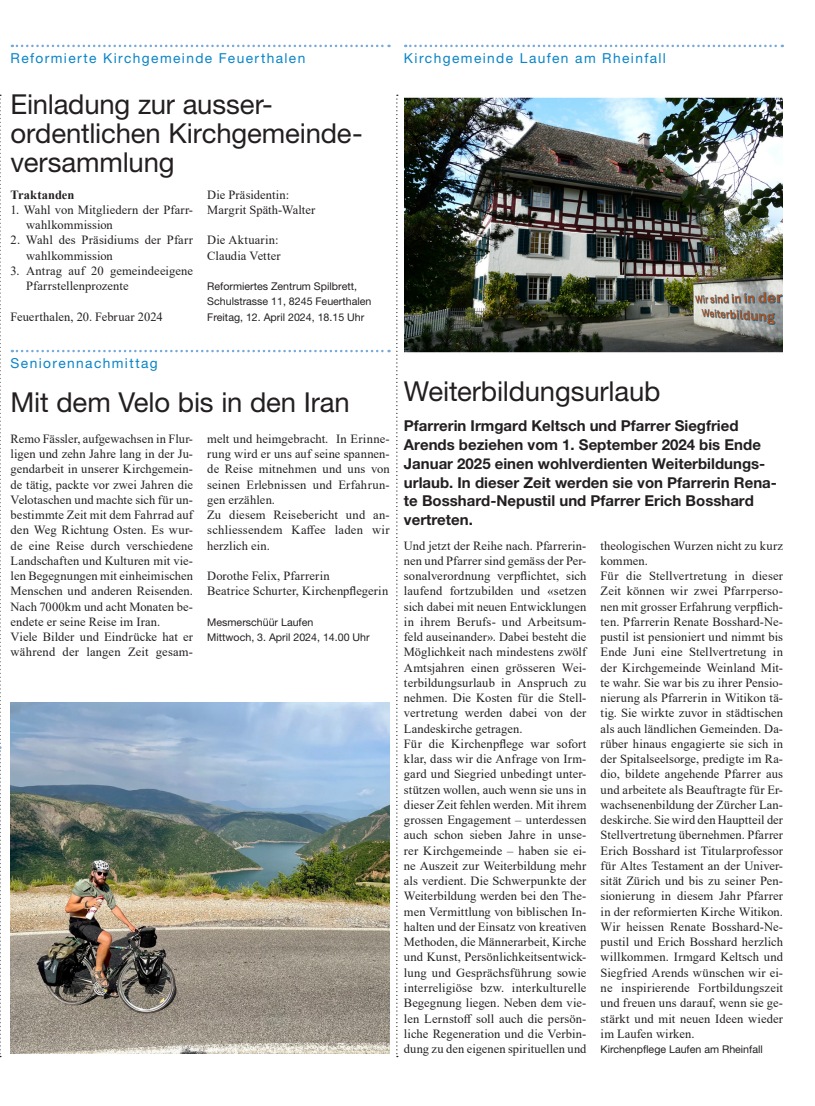
<style>
.page{position:relative;width:815px;height:1106px;background:#fff}
.page>*{position:absolute;margin:0;border:0;box-sizing:border-box;transform-origin:0 0}
._03_Titel_22pt{font:27.5px/28.8px "Helvetica Neue LT Pro";letter-spacing:-.005em;color:#231f20}
._01_Lead{font:700 15px/18.8px "Helvetica Neue LT Pro";color:#231f20}
._06_Rubriktitel{font:13.75px "Helvetica Neue LT Pro";letter-spacing:.1em;color:#0984c7}
._00_Fliesstext{font:12.5px/15.2px "Times New Roman";letter-spacing:.01em;color:#231f20;text-align:justify}
._00_Fliesstext-2{font:700 12.5px "Times New Roman";letter-spacing:.005em;color:#231f20}
._02_Schlusszeilen{font:10.62px/15.2px "Helvetica Neue LT Pro";color:#231f20}
</style>
<div class="page">
<svg style="left:0;top:95px;width:1px;height:962px"></svg>
<svg style="left:12px;top:45px;width:378px;height:2px"></svg>
<svg style="left:12px;top:350px;width:378px;height:2px"></svg>
<svg style="left:396px;top:95px;width:2px;height:962px"></svg>
<img style="left:11px;top:702px;width:379px;height:351px">
<svg style="left:405px;top:45px;width:378px;height:2px"></svg>
<img style="left:404px;top:97px;width:379px;height:256px">
<p class="_06_Rubriktitel" style="left:11px;top:49px;width:296px">Reformierte Kirchgemeinde Feuerthalen</p>
<p class="_03_Titel_22pt" style="left:11px;top:90px;width:264px">Einladung zur ausser-</p>
<p class="_03_Titel_22pt" style="left:11px;top:118px;width:354px">ordentlichen Kirchgemeinde&shy;versammlung</p>
<p class="_00_Fliesstext-2" style="left:11px;top:185px;width:65px">Traktanden</p>
<p class="_00_Fliesstext" style="left:26px;top:202px;width:168px;text-indent:-16px">1. Wahl von Mitgliedern der Pfarr&shy;wahlkommission</p>
<p class="_00_Fliesstext" style="left:26px;top:232px;width:168px;text-indent:-16px">2. Wahl des Präsidiums der Pfarr wahlkommission</p>
<p class="_00_Fliesstext" style="left:26px;top:263px;width:168px;text-indent:-16px">3. Antrag auf 20 gemeindeeigene<br>Pfarrstellenprozente</p>
<p class="_00_Fliesstext" style="left:11px;top:308px;width:154px">Feuerthalen, 20. Februar 2024</p>
<p class="_06_Rubriktitel" style="left:11px;top:354px;width:149px">Seniorennachmittag</p>
<p class="_00_Fliesstext" style="left:207px;top:186px;width:83px">Die Präsidentin:</p>
<p class="_00_Fliesstext" style="left:207px;top:202px;width:110px">Margrit Späth-Walter</p>
<p class="_00_Fliesstext" style="left:207px;top:232px;width:73px">Die Aktuarin:</p>
<p class="_00_Fliesstext" style="left:207px;top:247px;width:75px">Claudia Vetter</p>
<p class="_02_Schlusszeilen" style="left:207px;top:279px;width:166px">Reformiertes Zentrum Spilbrett,<br>Schulstrasse 11, 8245 Feuerthalen</p>
<p class="_02_Schlusszeilen" style="left:207px;top:309px;width:159px">Freitag, 12. April 2024, 18.15 Uhr</p>
<p class="_03_Titel_22pt" style="left:11px;top:387px;width:341px">Mit dem Velo bis in den Iran</p>
<p class="_00_Fliesstext" style="left:11px;top:430px;width:184px">Remo Fässler, aufgewachsen in Flur&shy;ligen und zehn Jahre lang in der Ju&shy;gendarbeit in unserer Kirchgemein&shy;de tätig, packte vor zwei Jahren die Velotaschen und machte sich für un&shy;bestimmte Zeit mit dem Fahrrad auf den Weg Richtung Osten. Es wur&shy;de eine Reise durch verschiedene Landschaften und Kulturen mit vie&shy;len Begegnungen mit einheimischen Menschen und anderen Reisenden.<br>Nach 7000km und acht Monaten be&shy;endete er seine Reise im Iran.</p>
<p class="_00_Fliesstext" style="left:11px;top:629px;width:184px">Viele Bilder und Eindrücke hat er während der langen Zeit gesam-</p>
<p class="_00_Fliesstext" style="left:207px;top:430px;width:184px">melt und heimgebracht. In Erinne&shy;rung wird er uns auf seine spannen&shy;de Reise mitnehmen und uns von seinen Erlebnissen und Erfahrun&shy;gen erzählen.</p>
<p class="_00_Fliesstext" style="left:207px;top:507px;width:184px">Zu diesem Reisebericht und an&shy;schliessendem Kaffee laden wir herzlich ein.</p>
<p class="_00_Fliesstext" style="left:207px;top:568px;width:124px">Dorothe Felix, Pfarrerin</p>
<p class="_00_Fliesstext" style="left:207px;top:583px;width:182px">Beatrice Schurter, Kirchenpflegerin</p>
<p class="_02_Schlusszeilen" style="left:207px;top:614px;width:108px">Mesmerschüür Laufen</p>
<p class="_02_Schlusszeilen" style="left:207px;top:629px;width:164px">Mittwoch, 3. April 2024, 14.00 Uhr</p>
<p class="_06_Rubriktitel" style="left:404px;top:49px;width:264px">Kirchgemeinde Laufen am Rheinfall</p>
<p class="_03_Titel_22pt" style="left:404px;top:377px;width:258px">Weiterbildungsurlaub</p>
<p class="_01_Lead" style="left:404px;top:416px;width:374px">Pfarrerin Irmgard Keltsch und Pfarrer Siegfried Arends beziehen vom 1. September 2024 bis Ende Januar 2025 einen wohlverdienten Weiterbildungs&shy;urlaub. In dieser Zeit werden sie von Pfarrerin Rena&shy;te Bosshard-Nepustil und Pfarrer Erich Bosshard vertreten.</p>
<p class="_00_Fliesstext" style="left:404px;top:537px;width:184px">Und jetzt der Reihe nach. Pfarrerin&shy;nen und Pfarrer sind gemäss der Per&shy;sonalverordnung verpflichtet, sich laufend fortzubilden und «setzen sich dabei mit neuen Entwicklungen in ihrem Berufs- und Arbeitsum&shy;feld auseinander». Dabei besteht die Möglichkeit nach mindestens zwölf Amtsjahren einen grösseren Wei&shy;terbildungsurlaub in Anspruch zu nehmen. Die Kosten für die Stell&shy;vertretung werden dabei von der Landeskirche getragen.</p>
<p class="_00_Fliesstext" style="left:404px;top:735px;width:184px">Für die Kirchenpflege war sofort klar, dass wir die Anfrage von Irm&shy;gard und Siegried unbedingt unter&shy;stützen wollen, auch wenn sie uns in dieser Zeit fehlen werden. Mit ihrem grossen Engagement – unterdessen auch schon sieben Jahre in unse&shy;rer Kirchgemeinde – haben sie ei&shy;ne Auszeit zur Weiterbildung mehr als verdient. Die Schwerpunkte der Weiterbildung werden bei den The&shy;men Vermittlung von biblischen In&shy;halten und der Einsatz von kreativen Methoden, die Männerarbeit, Kirche und Kunst, Persönlichkeitsentwick&shy;lung und Gesprächsführung sowie interreligiöse bzw. interkulturelle Begegnung liegen. Neben dem vie&shy;len Lernstoff soll auch die persön&shy;liche Regeneration und die Verbin&shy;dung zu den eigenen spirituellen und</p>
<p class="_00_Fliesstext" style="left:601px;top:537px;width:184px">theologischen Wurzen nicht zu kurz kommen.</p>
<p class="_00_Fliesstext" style="left:601px;top:568px;width:184px">Für die Stellvertretung in dieser Zeit können wir zwei Pfarrperso&shy;nen mit grosser Erfahrung verpflich&shy;ten. Pfarrerin Renate Bosshard-Ne&shy;pustil ist pensioniert und nimmt bis Ende Juni eine Stellvertretung in der Kirchgemeinde Weinland Mit&shy;te wahr. Sie war bis zu ihrer Pensio&shy;nierung als Pfarrerin in Witikon tä&shy;tig. Sie wirkte zuvor in städtischen als auch ländlichen Gemeinden. Da&shy;rüber hinaus engagierte sie sich in der Spitalseelsorge, predigte im Ra&shy;dio, bildete angehende Pfarrer aus und arbeitete als Beauftragte für Er&shy;wachsenenbildung der Zürcher Lan&shy;deskirche. Sie wird den Hauptteil der Stellvertretung übernehmen. Pfarrer Erich Bosshard ist Titularprofessor für Altes Testament an der Univer&shy;sität Zürich und bis zu seiner Pen&shy;sionierung in diesem Jahr Pfarrer in der reformierten Kirche Witikon.<br>Wir heissen Renate Bosshard-Ne&shy;pustil und Erich Bosshard herzlich willkommen. Irmgard Keltsch und Siegfried Arends wünschen wir ei&shy;ne inspirierende Fortbildungszeit und freuen uns darauf, wenn sie ge&shy;stärkt und mit neuen Ideen wieder im Laufen wirken.</p>
<p class="_02_Schlusszeilen" style="left:601px;top:1041px;width:164px">Kirchenpflege Laufen am Rheinfall</p>
</div>
